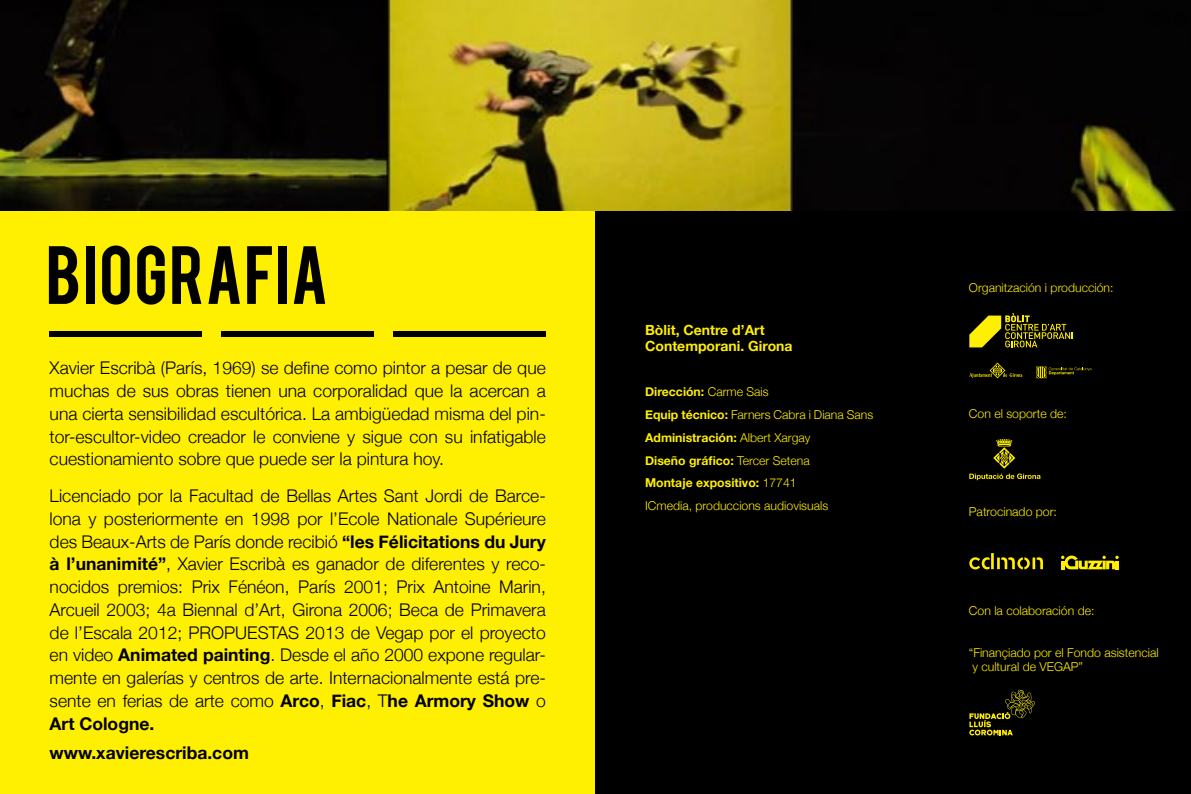
<style>
.page{position:relative;width:1191px;height:794px;background:#fff}
.page>*{position:absolute;margin:0;border:0;box-sizing:border-box;transform-origin:0 0}
.t1{font:64.75px "Bebas";letter-spacing:.02em;color:#000}
.t2{font:300 17.5px/22.8px "Helvetica Neue";color:#000;text-align:justify}
.t3{font:700 17.5px "Helvetica Neue";color:#000}
.t4{font:700 14px/15.8px "Helvetica Neue";color:#ffef00}
.t5{font:300 12.25px/22.8px "Helvetica Neue";color:#ffef00}
.s1{font-weight:700}
</style>
<div class="page">
<div style="left:0;top:0;width:595px;height:794px;background:#ffef00"></div>
<div style="left:595px;top:0;width:596px;height:794px;background:#010001"></div>
<img style="left:0;top:0;width:1176px;height:210px">
<div style="left:50px;top:331px;width:152px;height:5px;background:#000"></div>
<div style="left:222px;top:331px;width:152px;height:5px;background:#000"></div>
<div style="left:394px;top:331px;width:152px;height:5px;background:#000"></div>
<svg style="left:969px;top:313px;width:103px;height:34px"></svg>
<svg style="left:969px;top:362px;width:53px;height:16px"></svg>
<svg style="left:1036px;top:366px;width:55px;height:12px"></svg>
<svg style="left:969px;top:439px;width:71px;height:41px"></svg>
<svg style="left:1061px;top:555px;width:57px;height:14px"></svg>
<svg style="left:969px;top:553px;width:74px;height:16px"></svg>
<svg style="left:969px;top:690px;width:66px;height:45px"></svg>
<h1 class="t1" style="left:46px;top:228px;width:284px">BIOGRAFIA</h1>
<p class="t2" style="left:50px;top:356px;width:498px">Xavier Escribà (París, 1969) se define como pintor a pesar de que muchas de sus obras tienen una corporalidad que la acercan a una cierta sensibilidad escultórica. La ambigüedad misma del pin&shy;tor-escultor-video creador le conviene y sigue con su infatigable cuestionamiento sobre que puede ser la pintura hoy.</p>
<p class="t2" style="left:50px;top:484px;width:498px">Licenciado por la Facultad de Bellas Artes Sant Jordi de Barce&shy;lona y posteriormente en 1998 por l’Ecole Nationale Supérieure des Beaux-Arts de París donde recibió <span class="s1">“les Félicitations du Jury à l’unanimité”</span>, Xavier Escribà es ganador de diferentes y reco&shy;nocidos premios: Prix Fénéon, París 2001; Prix Antoine Marin, Arcueil 2003; 4a Biennal d’Art, Girona 2006; Beca de Primavera de l’Escala 2012; PROPUESTAS 2013 de Vegap por el proyecto en video <span class="s1">Animated painting</span>. Desde el año 2000 expone regular&shy;mente en galerías y centros de arte. Internacionalmente está pre&shy;sente en ferias de arte como <span class="s1">Arco</span>, <span class="s1">Fiac</span>, T<span class="s1">he Armory Show</span> o <span class="s1">Art Cologne.</span></p>
<p class="t3" style="left:50px;top:742px;width:201px">www.xavierescriba.com</p>
<p class="t4" style="left:645px;top:322px;width:149px">Bòlit, Centre d’Art<br>Contemporani. Girona</p>
<p class="t5" style="left:645px;top:380px;width:230px"><span class="s1">Dirección:</span> Carme Sais<br><span class="s1">Equip técnico:</span> Farners Cabra i Diana Sans<br><span class="s1">Administración:</span> Albert Xargay<br><span class="s1">Diseño gráfico:</span> Tercer Setena<br><span class="s1">Montaje expositivo:</span> 17741<br>ICmedia, produccions audiovisuals</p>
<p class="t5" style="left:969px;top:276px;width:146px">Organitzación i producción:</p>
<p class="t5" style="left:969px;top:402px;width:100px">Con el soporte de:</p>
<p class="t5" style="left:969px;top:500px;width:90px">Patrocinado por:</p>
<p class="t5" style="left:969px;top:598px;width:127px">Con la colaboración de:</p>
<p class="t5" style="left:969px;top:645px;width:191px;line-height:14px">“Finançiado por el Fondo asistencial y cultural de VEGAP”</p>
</div>
